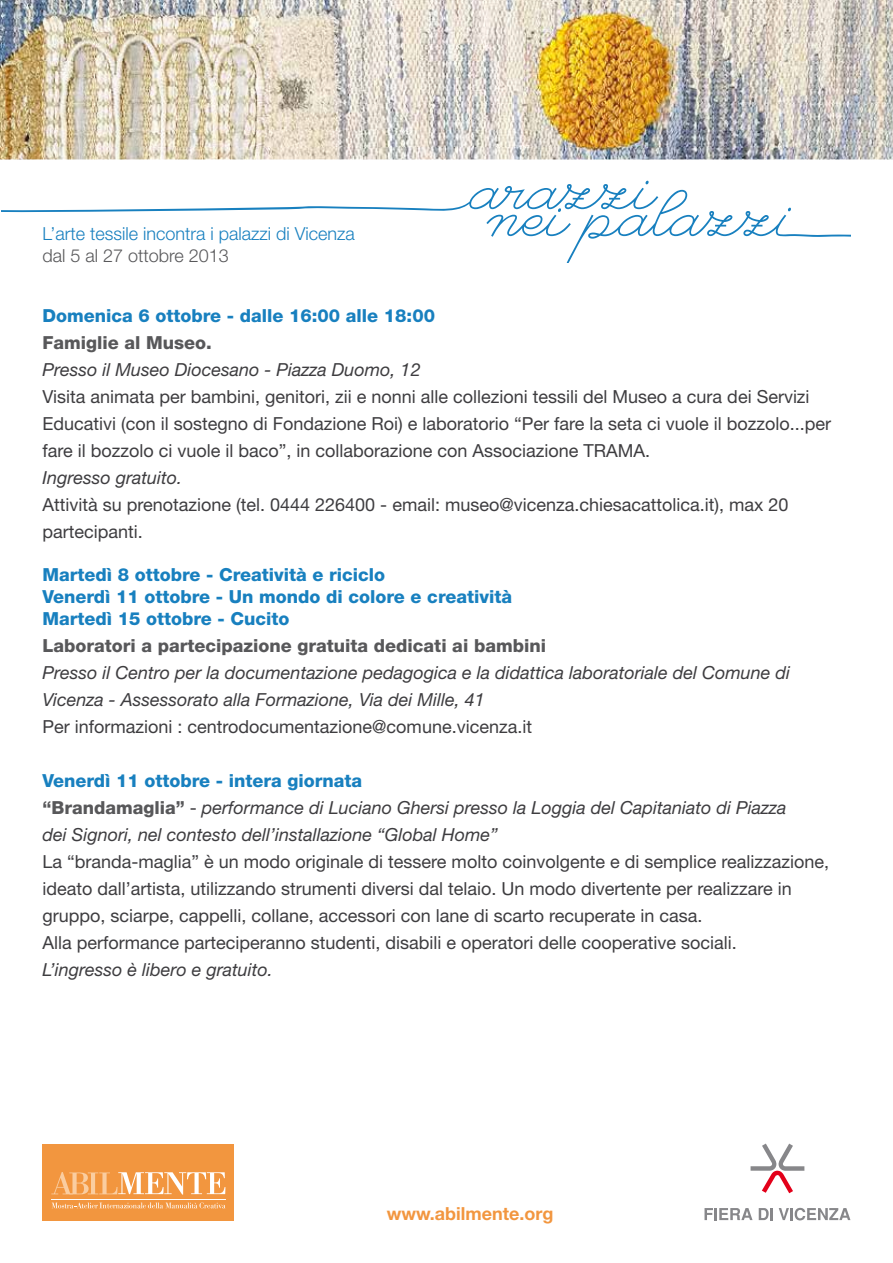
<style>
.page{position:relative;width:893px;height:1263px;background:#fff}
.page>*{position:absolute;margin:0;border:0;box-sizing:border-box;transform-origin:0 0}
.t1{font:18px/27px "Helvetica Neue";color:#3e3d40}
.t2{font:italic 18px/27px "Helvetica Neue";color:#3e3d40}
.t3{font:800 18px/21.6px "Helvetica Neue";color:#1880bf}
.t4{font:800 18px "Helvetica Neue";color:#58585a}
.t5{font:300 18px "Helvetica Neue";color:#1880bf}
.t6{font:300 18px "Helvetica Neue";color:#58585a}
.t7{font:700 18px "Helvetica Neue";color:#f2963f}
.s1{font-weight:800;font-style:normal;color:#1880bf}
.s2{font-weight:800;font-style:normal;color:#58585a}
.s3{font-style:normal}
</style>
<div class="page">
<svg style="left:1px;top:181px;width:849px;height:82px"></svg>
<svg style="left:751px;top:1143px;width:53px;height:50px"></svg>
<svg style="left:704px;top:1208px;width:48px;height:12px"></svg>
<svg style="left:759px;top:1208px;width:14px;height:12px"></svg>
<svg style="left:779px;top:1208px;width:71px;height:12px"></svg>
<div style="left:43px;top:1143px;width:191px;height:77px;background:#f2963f"></div>
<svg style="left:51px;top:1172px;width:174px;height:22px"></svg>
<hr style="left:51px;top:1199px;width:174px;height:1px;background:#fff">
<svg style="left:52px;top:1202px;width:173px;height:6px"></svg>
<img style="left:0;top:0;width:893px;height:159px">
<p class="t5" style="left:43px;top:223px;width:314px">L’arte tessile incontra i palazzi di Vicenza</p>
<p class="t6" style="left:43px;top:244px;width:188px">dal 5 al 27 ottobre 2013</p>
<p class="t3" style="left:43px;top:305px;width:394px">Domenica 6 ottobre - dalle 16:00 alle 18:00</p>
<p class="t4" style="left:43px;top:332px;width:171px">Famiglie al Museo.</p>
<p class="t2" style="left:43px;top:356px;width:380px">Presso il Museo Diocesano - Piazza Duomo, 12</p>
<p class="t1" style="left:43px;top:383px;width:790px">Visita animata per bambini, genitori, zii e nonni alle collezioni tessili del Museo a cura dei Servizi<br>Educativi (con il sostegno di Fondazione Roi) e laboratorio “Per fare la seta ci vuole il bozzolo...per fare il bozzolo ci vuole il baco”, in collaborazione con Associazione TRAMA.</p>
<p class="t2" style="left:43px;top:464px;width:141px">Ingresso gratuito.</p>
<p class="t1" style="left:43px;top:491px;width:747px">Attività su prenotazione (tel. 0444 226400 - email: museo@vicenza.chiesacattolica.it), max 20 partecipanti.</p>
<p class="t3" style="left:43px;top:564px;width:471px">Martedì 8 ottobre - Creatività e riciclo<br>Venerdì 11 ottobre - Un mondo di colore e creatività<br>Martedì 15 ottobre - Cucito</p>
<p class="t4" style="left:43px;top:634px;width:505px">Laboratori a partecipazione gratuita dedicati ai bambini</p>
<p class="t2" style="left:43px;top:658px;width:749px">Presso il Centro per la documentazione pedagogica e la didattica laboratoriale del Comune di<br>Vicenza - Assessorato alla Formazione, Via dei Mille, 41</p>
<p class="t1" style="left:43px;top:712px;width:491px">Per informazioni : centrodocumentazione@comune.vicenza.it</p>
<p class="t2" style="left:43px;top:766px;width:746px"><span class="s1">Venerdì 11 ottobre - intera giornata<br></span><span class="s2">“Brandamaglia”</span> <span class="s3">-</span> performance di Luciano Ghersi presso la Loggia del Capitaniato di Piazza dei Signori, nel contesto dell’installazione “Global Home”</p>
<p class="t1" style="left:43px;top:847px;width:788px">La “branda-maglia” è un modo originale di tessere molto coinvolgente e di semplice realizzazione, ideato dall’artista, utilizzando strumenti diversi dal telaio. Un modo divertente per realizzare in gruppo, sciarpe, cappelli, collane, accessori con lane di scarto recuperate in casa.<br>Alla performance parteciperanno studenti, disabili e operatori delle cooperative sociali.</p>
<p class="t2" style="left:43px;top:955px;width:232px">L’ingresso è libero e gratuito.</p>
<p class="t7" style="left:387px;top:1203px;width:168px">www.abilmente.org</p>
</div>
